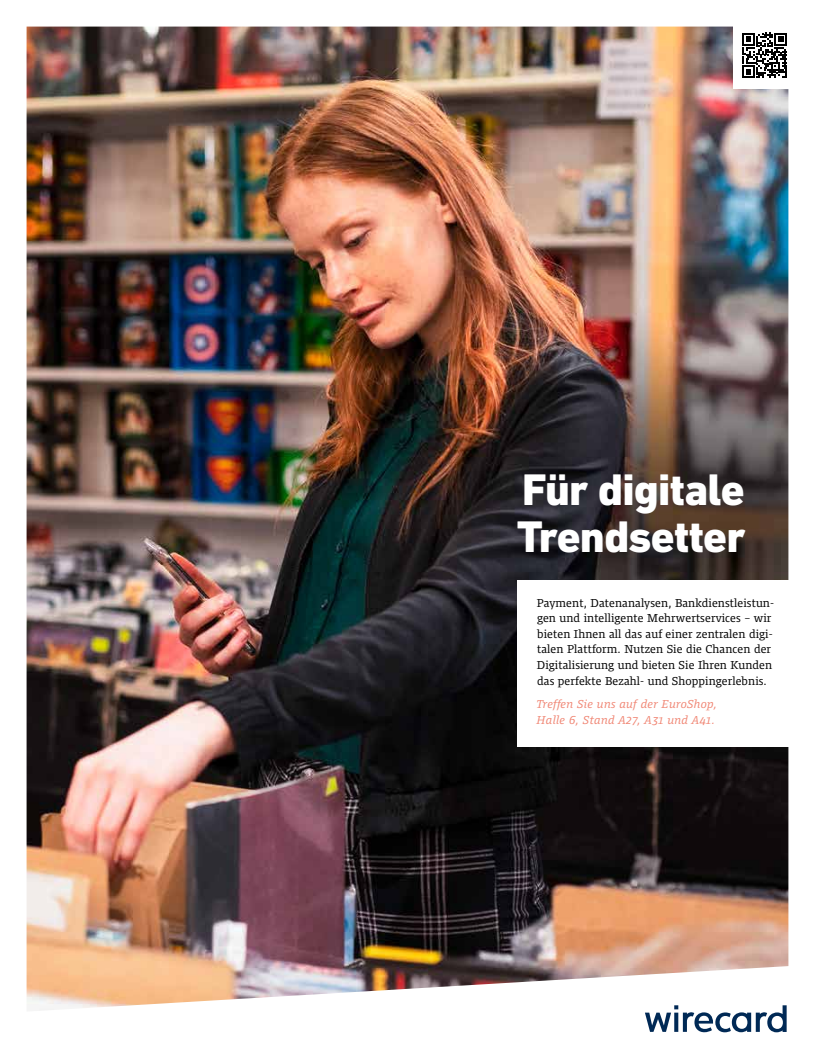
<style>
.page{position:relative;width:815px;height:1063px;background:#fff}
.page>*{position:absolute;margin:0;border:0;box-sizing:border-box;transform-origin:0 0}
.t1{font:800 45px/46.9px "DIN Next LT Pro";letter-spacing:-.02em;color:#fff}
.t2{font:11.88px/15.6px "Harrison Serif Pro";letter-spacing:.01em;color:#000}
.t3{font:italic 11.88px/15.6px "Harrison Serif Pro";letter-spacing:.03em;color:#f08573}
</style>
<div class="page">
<img style="left:27px;top:27px;width:761px;height:984px">
<div style="left:733px;top:5px;width:82px;height:83px;background:#fff"></div>
<svg style="left:742px;top:33px;width:45px;height:45px"></svg>
<div style="left:517px;top:581px;width:298px;height:166px;background:#fff"></div>
<svg style="left:645px;top:1005px;width:142px;height:27px"></svg>
<h1 class="t1" style="left:517px;top:466px;width:230px">Für digitale<br>Trendsetter</h1>
<p class="t2" style="left:537px;top:594px;width:239px">Payment, Datenanalysen, Bankdienstleistun&shy;gen und intelligente Mehrwertservices – wir bieten Ihnen all das auf einer zentralen digi&shy;talen Plattform. Nutzen Sie die Chancen der Digitalisierung und bieten Sie Ihren Kunden das perfekte Bezahl- und Shoppingerlebnis.</p>
<p class="t3" style="left:536px;top:695px;width:182px">Treffen Sie uns auf der EuroShop,<br>Halle 6, Stand A27, A31 und A41.</p>
</div>
